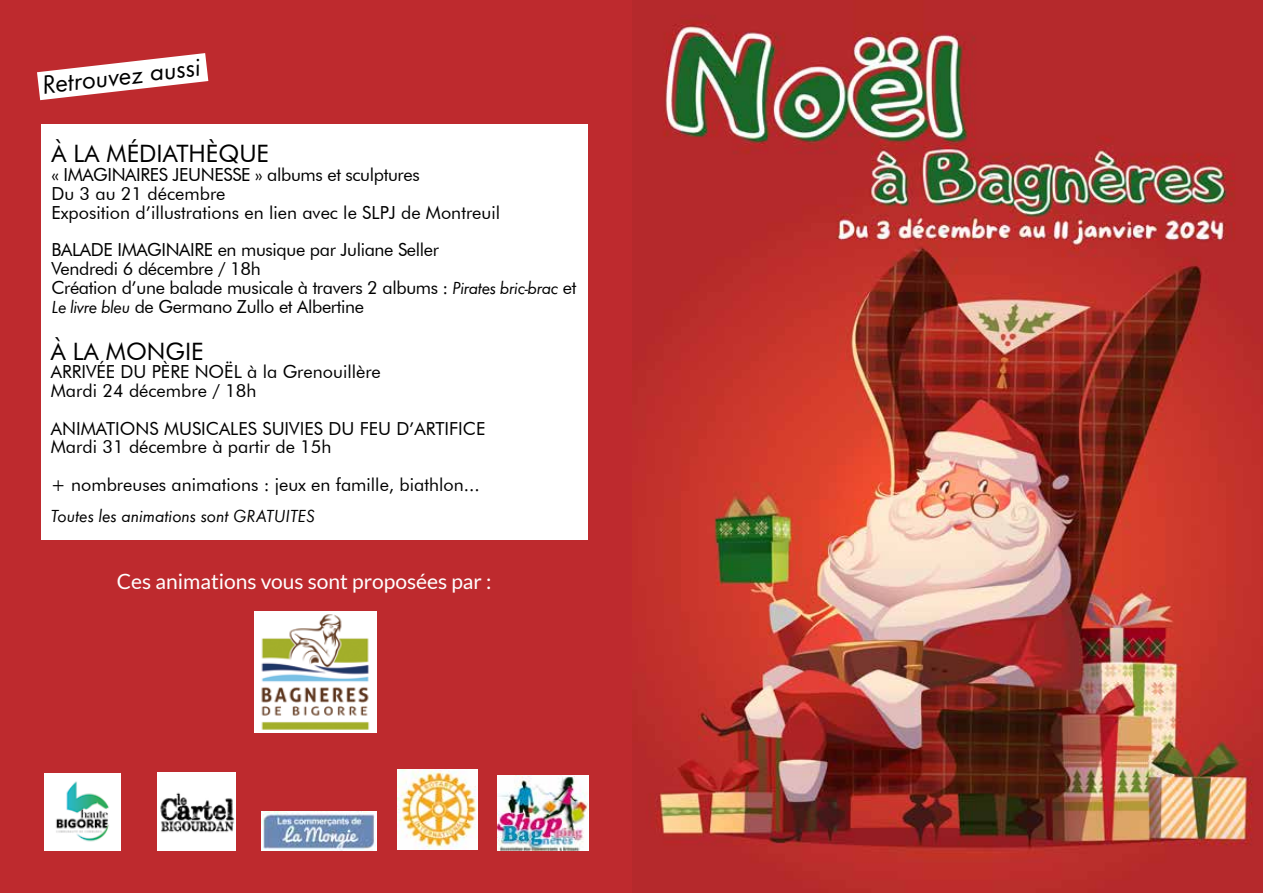
<style>
.page{position:relative;width:1263px;height:893px;background:#fff}
.page>*{position:absolute;margin:0;border:0;box-sizing:border-box;transform-origin:0 0}
.t1{font:27px "Futura T Book Obli";color:#000}
.t2{font:24px "Futura BT";color:#000}
.t3{font:21px "Lato";color:#fff}
.t4{font:18px/18.9px "Futura BT";color:#000}
.t5{font:18px/18.9px "Futura BT";letter-spacing:-.02em;color:#000}
.t6{font:18px "Futura T Book Obli";color:#000}
.s1{font-family:"Futura T Book Obli"}
</style>
<div class="page">
<img style="left:632px;top:0;width:631px;height:893px">
<div style="left:0;top:0;width:632px;height:893px;background:#be2a2e"></div>
<img style="left:498px;top:776px;width:91px;height:74px">
<img style="left:255px;top:611px;width:122px;height:122px">
<img style="left:397px;top:770px;width:80px;height:80px">
<img style="left:261px;top:811px;width:116px;height:39px">
<img style="left:45px;top:774px;width:76px;height:77px">
<div style="left:41px;top:124px;width:546px;height:416px;background:#fff"></div>
<svg style="left:37px;top:53px;width:171px;height:47px"></svg>
<img style="left:158px;top:772px;width:78px;height:78px">
<h1 class="t1" style="left:40px;top:70px;width:161px;rotate:-7deg">Retrouvez aussi</h1>
<h2 class="t2" style="left:51px;top:139px;width:219px">À LA MÉDIATHÈQUE</h2>
<p class="t4" style="left:51px;top:165px;width:450px">« IMAGINAIRES JEUNESSE » albums et sculptures<br>Du 3 au 21 décembre<br>Exposition d’illustrations en lien avec le SLPJ de Montreuil</p>
<p class="t5" style="left:51px;top:240px;width:526px">BALADE IMAGINAIRE en musique par Juliane Seller<br>Vendredi 6 décembre / 18h<br>Création d’une balade musicale à travers 2 albums : <span class="s1">Pirates bric-brac</span> et <span class="s1">Le livre bleu</span> de Germano Zullo et Albertine</p>
<h2 class="t2" style="left:51px;top:337px;width:154px">À LA MONGIE</h2>
<p class="t4" style="left:51px;top:362px;width:332px">ARRIVÉE DU PÈRE NOËL à la Grenouillère<br>Mardi 24 décembre / 18h</p>
<p class="t4" style="left:51px;top:419px;width:436px">ANIMATIONS MUSICALES SUIVIES DU FEU D’ARTIFICE<br>Mardi 31 décembre à partir de 15h</p>
<p class="t4" style="left:51px;top:475px;width:430px">+ nombreuses animations : jeux en famille, biathlon...</p>
<p class="t6" style="left:51px;top:505px;width:265px">Toutes les animations sont GRATUITES</p>
<p class="t3" style="left:117px;top:570px;width:376px">Ces animations vous sont proposées par :</p>
</div>
